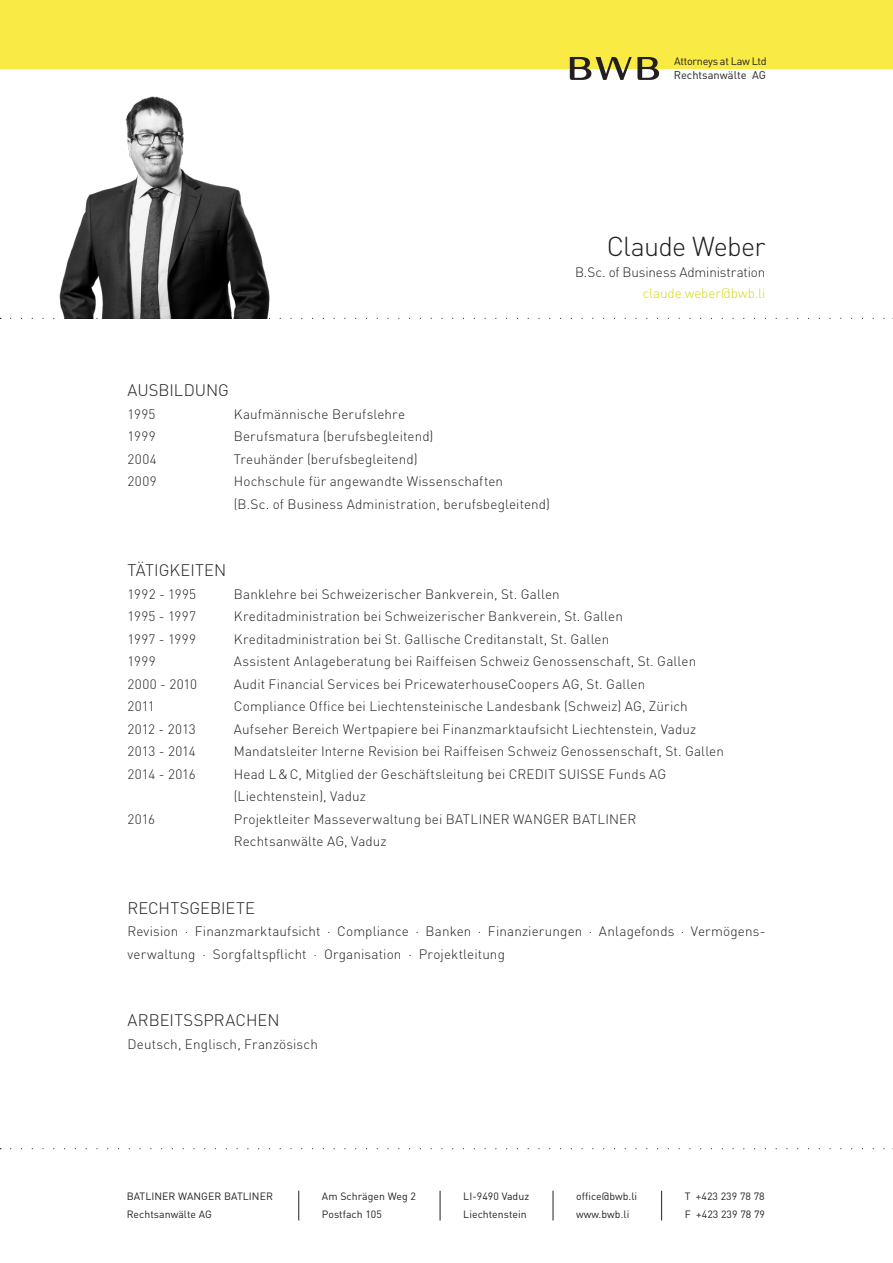
<style>
.page{position:relative;width:893px;height:1263px;background:#fff}
.page>*{position:absolute;margin:0;border:0;box-sizing:border-box;transform-origin:0 0}
.t1{font:300 27px "DIN";letter-spacing:-.03em;color:#231f20}
.t2{font:300 16.5px "DIN";letter-spacing:.005em;color:#231f20}
.t3{font:300 13.5px/22.5px "DIN";letter-spacing:.01em;color:#231f20}
.t4{font:300 13.5px "DIN";letter-spacing:-.01em;color:#231f20}
.t5{font:300 13.5px "DIN";letter-spacing:-.005em;color:#d7d918}
.t6{font:300 13.5px "DIN";letter-spacing:.03em;color:#231f20}
.t7{font:11.1px "DIN";color:#231f20}
.t8{font:10.8px "DIN";letter-spacing:-.02em;color:#231f20}
.t9{font:10.5px/18px "DIN";letter-spacing:.005em;color:#231f20}
</style>
<div class="page">
<svg style="left:376px;top:318px;width:517px;height:1px"></svg>
<svg style="left:11px;top:1148px;width:882px;height:1px"></svg>
<img style="left:0;top:96px;width:367px;height:223px">
<svg style="left:661px;top:1191px;width:1px;height:29px"></svg>
<svg style="left:440px;top:1191px;width:1px;height:29px"></svg>
<svg style="left:553px;top:1191px;width:1px;height:29px"></svg>
<svg style="left:298px;top:1191px;width:1px;height:29px"></svg>
<div style="left:0;top:0;width:893px;height:68px;background:#faea44"></div>
<svg style="left:570px;top:57px;width:89px;height:23px"></svg>
<p class="t8" style="left:674px;top:54px;width:94px">Attorneys at Law Ltd</p>
<p class="t7" style="left:674px;top:68px;width:94px">Rechtsanwälte AG</p>
<p class="t1" style="left:607px;top:229px;width:160px">Claude Weber</p>
<p class="t4" style="left:575px;top:263px;width:192px">B.Sc. of Business Administration</p>
<p class="t5" style="left:643px;top:284px;width:124px">claude.weber@bwb.li</p>
<p class="t2" style="left:128px;top:380px;width:103px">AUSBILDUNG</p>
<p class="t3" style="left:128px;top:402px;width:29px">1995</p>
<p class="t3" style="left:234px;top:402px;width:173px">Kaufmännische Berufslehre</p>
<p class="t3" style="left:128px;top:425px;width:30px">1999</p>
<p class="t3" style="left:234px;top:425px;width:201px">Berufsmatura (berufsbegleitend)</p>
<p class="t3" style="left:128px;top:447px;width:31px">2004</p>
<p class="t3" style="left:234px;top:447px;width:185px">Treuhänder (berufsbegleitend)</p>
<p class="t3" style="left:128px;top:470px;width:31px">2009</p>
<p class="t3" style="left:234px;top:470px;width:271px">Hochschule für angewandte Wissenschaften</p>
<p class="t3" style="left:234px;top:492px;width:318px">(B.Sc. of Business Administration, berufsbegleitend)</p>
<p class="t2" style="left:128px;top:560px;width:100px">TÄTIGKEITEN</p>
<p class="t3" style="left:128px;top:582px;width:70px">1992 - 1995</p>
<p class="t3" style="left:234px;top:582px;width:327px">Banklehre bei Schweizerischer Bankverein, St. Gallen</p>
<p class="t3" style="left:128px;top:605px;width:70px">1995 - 1997</p>
<p class="t3" style="left:234px;top:605px;width:391px">Kreditadministration bei Schweizerischer Bankverein, St. Gallen</p>
<p class="t3" style="left:128px;top:627px;width:70px">1997 - 1999</p>
<p class="t3" style="left:234px;top:627px;width:377px">Kreditadministration bei St. Gallische Creditanstalt, St. Gallen</p>
<p class="t3" style="left:128px;top:650px;width:30px">1999</p>
<p class="t3" style="left:234px;top:650px;width:464px">Assistent Anlageberatung bei Raiffeisen Schweiz Genossenschaft, St. Gallen</p>
<p class="t6" style="left:128px;top:675px;width:71px">2000 - 2010</p>
<p class="t3" style="left:234px;top:672px;width:413px">Audit Financial Services bei PricewaterhouseCoopers AG, St. Gallen</p>
<p class="t3" style="left:128px;top:695px;width:29px">2011</p>
<p class="t3" style="left:234px;top:695px;width:455px">Compliance Office bei Liechtensteinische Landesbank (Schweiz) AG, Zürich</p>
<p class="t3" style="left:128px;top:717px;width:70px">2012 - 2013</p>
<p class="t3" style="left:234px;top:717px;width:464px">Aufseher Bereich Wertpapiere bei Finanzmarktaufsicht Liechtenstein, Vaduz</p>
<p class="t3" style="left:128px;top:740px;width:70px">2013 - 2014</p>
<p class="t3" style="left:234px;top:740px;width:492px">Mandatsleiter Interne Revision bei Raiffeisen Schweiz Genossenschaft, St. Gallen</p>
<p class="t3" style="left:128px;top:762px;width:70px">2014 - 2016</p>
<p class="t3" style="left:234px;top:762px;width:434px">Head L&amp;C, Mitglied der Geschäftsleitung bei CREDIT SUISSE Funds AG</p>
<p class="t3" style="left:234px;top:785px;width:134px">(Liechtenstein), Vaduz</p>
<p class="t3" style="left:128px;top:807px;width:29px">2016</p>
<p class="t3" style="left:234px;top:807px;width:404px">Projektleiter Masseverwaltung bei BATLINER WANGER BATLINER</p>
<p class="t3" style="left:234px;top:830px;width:154px">Rechtsanwälte AG, Vaduz</p>
<p class="t2" style="left:128px;top:897px;width:129px">RECHTSGEBIETE</p>
<p class="t3" style="left:128px;top:920px;width:639px">Revision · Finanzmarktaufsicht · Compliance · Banken · Finanzierungen · Anlagefonds · Vermögens&shy;verwaltung · Sorgfaltspflicht · Organisation · Projektleitung</p>
<p class="t2" style="left:128px;top:1010px;width:154px">ARBEITSSPRACHEN</p>
<p class="t3" style="left:128px;top:1032px;width:192px">Deutsch, Englisch, Französisch</p>
<p class="t9" style="left:127px;top:1187px;width:148px">BATLINER WANGER BATLINER</p>
<p class="t9" style="left:127px;top:1205px;width:87px">Rechtsanwälte AG</p>
<p class="t9" style="left:322px;top:1187px;width:95px">Am Schrägen Weg 2<br>Postfach 105</p>
<p class="t9" style="left:463px;top:1187px;width:67px">LI-9490 Vaduz<br>Liechtenstein</p>
<p class="t9" style="left:685px;top:1187px;width:82px">T +423 239 78 78<br>F +423 239 78 79</p>
<p class="t9" style="left:576px;top:1187px;width:63px">office@bwb.li www.bwb.li</p>
</div>
